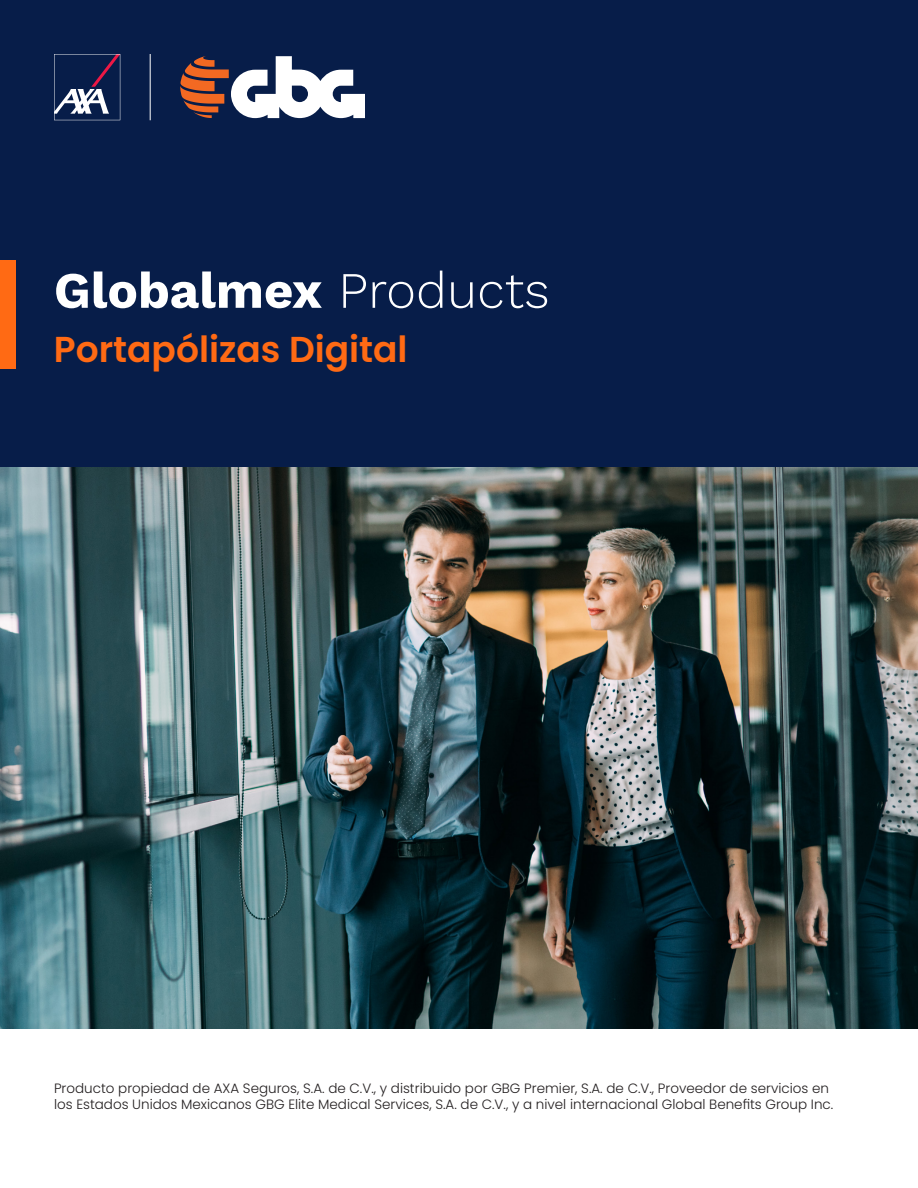
<style>
.page{position:relative;width:918px;height:1188px;background:#fff}
.page>*{position:absolute;margin:0;border:0;box-sizing:border-box;transform-origin:0 0}
.t1{font:700 51px "Work Sans";color:#fff}
.t2{font:600 36px "Poppins";color:#ff6a14}
.t3{font:300 13.5px "Poppins";color:#231f20}
.s1{font-weight:300}
</style>
<div class="page">
<img style="left:0;top:466px;width:918px;height:562px">
<div style="left:0;top:0;width:918px;height:466px;background:#071d49"></div>
<svg style="left:54px;top:54px;width:66px;height:66px"></svg>
<svg style="left:180px;top:56px;width:185px;height:62px"></svg>
<hr style="left:150px;top:54px;width:1px;height:66px;background:#fff">
<div style="left:0;top:260px;width:16px;height:109px;background:#ff6a14"></div>
<p class="t1" style="left:54px;top:252px;width:497px">Globalmex <span class="s1">Products</span></p>
<p class="t2" style="left:54px;top:328px;width:355px">Portapólizas Digital</p>
<p class="t3" style="left:54px;top:1080px;width:777px">Producto propiedad de AXA Seguros, S.A. de C.V., y distribuido por GBG Premier, S.A. de C.V., Proveedor de servicios en</p>
<p class="t3" style="left:54px;top:1097px;width:781px">los Estados Unidos Mexicanos GBG Elite Medical Services, S.A. de C.V., y a nivel internacional Global Benefits Group Inc.</p>
</div>
